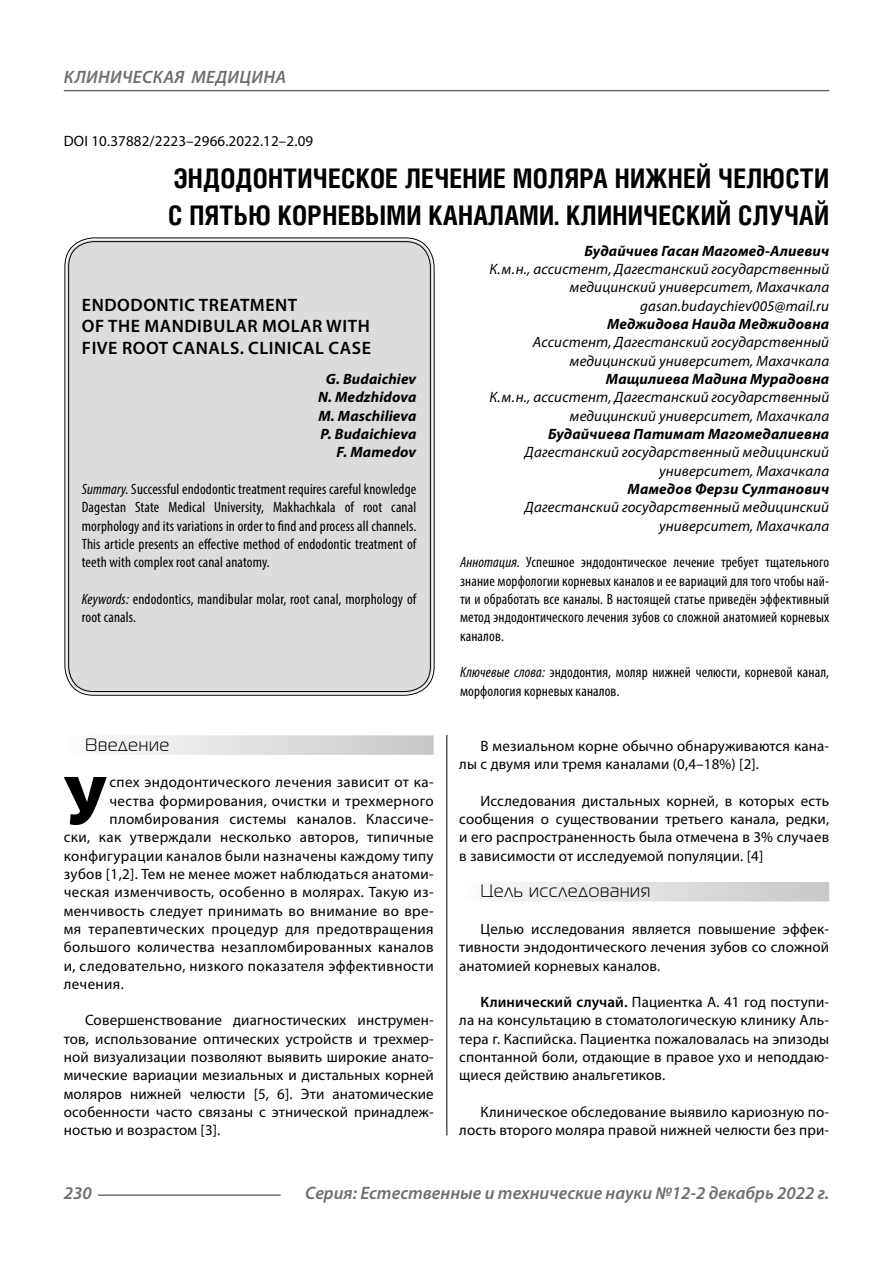
<style>
.page{position:relative;width:893px;height:1263px;background:#fff}
.page>*{position:absolute;margin:0;border:0;box-sizing:border-box;transform-origin:0 0}
.Bukvica{font:900 69.3px "Myriad Pro";color:#000}
.Header{font:700 27px/37.5px "Helios Cond C";letter-spacing:.01em;color:#000}
.t1{font:italic 600 18px "Myriad Pro";color:#6e6e6e}
.Header-eng{font:600 18px/21.6px "Myriad Pro";letter-spacing:.03em;color:#000}
.Subheader{font:18px "Magistral C";letter-spacing:.05em;color:#000}
.Normal{font:15px/18.3px "Myriad Pro";letter-spacing:.01em;color:#000;text-align:justify}
.Bukvica-2{font:15px "Myriad Pro";letter-spacing:.025em;color:#000}
.Author-doc{font:italic 15px/18.3px "Myriad Pro";letter-spacing:.01em;color:#000;text-align:right}
.Annotation-eng{font:condensed 15px/18.3px "Myriad Pro";letter-spacing:.01em;color:#000;text-align:justify}
.Annotation-rus{font:condensed 15px/18.3px "Myriad Pro";letter-spacing:.01em;color:#000;text-align:justify}
.Author{font:italic 700 15px "Myriad Pro";letter-spacing:.01em;color:#000}
.Author-eng{font:italic 700 15px "Myriad Pro";letter-spacing:.01em;color:#000}
.DOI{font:15px "Myriad Pro";letter-spacing:.01em;color:#000}
.Author-email{font:italic 15px "Myriad Pro";letter-spacing:.01em;color:#000}
.s1{font-style:italic}
.s2{font-weight:600}
</style>
<div class="page">
<hr style="left:446px;top:714px;width:1px;height:421px;background:#000">
<div style="left:64px;top:735px;width:370px;height:20px;background:linear-gradient(to right,#fcfcfc,#c8c8c8)"></div>
<div style="left:459px;top:882px;width:370px;height:19px;background:linear-gradient(to right,#fcfcfc,#c8c8c8)"></div>
<div style="left:67px;top:240px;width:365px;height:453px;background:#dcdcdc;border-radius:27px"></div>
<hr style="left:98px;top:1194px;width:183px;height:2px;background:#6e6e6e">
<hr style="left:64px;top:90px;width:765px;height:1px;background:#6e6e6e">
<p class="t1" style="left:64px;top:66px;width:24px">Клини</p>
<p class="t1" style="left:122px;top:66px;width:23px">ческая</p>
<p class="t1" style="left:191px;top:66px;width:13px">меди</p>
<p class="t1" style="left:240px;top:66px;width:25px">цина</p>
<p class="DOI" style="left:64px;top:132px;width:251px">DOI 10.37882/2223–2966.2022.12–2.09</p>
<p class="Header" style="left:168px;top:159px;width:663px">ЭНДОДОНТИЧЕСКОЕ ЛЕЧЕНИЕ МОЛЯРА НИЖНЕЙ ЧЕЛЮСТИ<br>С ПЯТЬЮ КОРНЕВЫМИ КАНАЛАМИ. КЛИНИЧЕСКИЙ СЛУЧАЙ</p>
<p class="Author" style="left:584px;top:241px;width:246px">Будайчиев Гасан Магомед-Алиевич</p>
<p class="Author-doc" style="left:489px;top:260px;width:341px">К.м.н., ассистент, Дагестанский государственный медицинский университет, Махачкала</p>
<p class="Author-email" style="left:640px;top:296px;width:190px">gasan.budaychiev005@mail.ru</p>
<p class="Author" style="left:607px;top:314px;width:224px">Меджидова Наида Меджидовна</p>
<p class="Author-doc" style="left:533px;top:333px;width:298px">Ассистент, Дагестанский государственный медицинский университет, Махачкала</p>
<p class="Author" style="left:606px;top:369px;width:225px">Мащилиева Мадина Мурадовна</p>
<p class="Author-doc" style="left:489px;top:388px;width:341px">К.м.н., ассистент, Дагестанский государственный медицинский университет, Махачкала</p>
<p class="Author" style="left:548px;top:424px;width:283px">Будайчиева Патимат Магомедалиевна</p>
<p class="Author-doc" style="left:525px;top:443px;width:306px">Дагестанский государственный медицинский университет, Махачкала</p>
<p class="Author" style="left:627px;top:479px;width:203px">Мамедов Ферзи Султанович</p>
<p class="Author-doc" style="left:525px;top:498px;width:306px">Дагестанский государственный медицинский университет, Махачкала</p>
<p class="Annotation-rus" style="left:460px;top:553px;width:371px"><span class="s1">Аннотация.</span> Успешное эндодонтическое лечение требует тщательного знание морфологии корневых каналов и ее вариаций для того чтобы най&shy;ти и обработать все каналы. В настоящей статье приведён эффективный метод эндодонтического лечения зубов со сложной анатомией корневых каналов.</p>
<p class="Annotation-rus" style="left:460px;top:663px;width:371px"><span class="s1">Ключевые слова:</span> эндодонтия, моляр нижней челюсти, корневой канал, морфология корневых каналов.</p>
<p class="Subheader" style="left:85px;top:735px;width:86px">Введение</p>
<p class="Bukvica" style="left:64px;top:754px;width:44px">У</p>
<p class="Bukvica-2" style="left:109px;top:773px;width:326px">спех эндодонтического лечения зависит от ка-</p>
<p class="Header-eng" style="left:82px;top:293px;width:291px">ENDODONTIC TREATMENT<br>OF THE MANDIBULAR MOLAR WITH<br>FIVE ROOT CANALS. CLINICAL CASE</p>
<p class="Author-eng" style="left:326px;top:369px;width:92px">G. Budaichiev</p>
<p class="Author-eng" style="left:318px;top:388px;width:100px">N. Medzhidova</p>
<p class="Author-eng" style="left:319px;top:406px;width:99px">M. Maschilieva</p>
<p class="Author-eng" style="left:321px;top:424px;width:97px">P. Budaichieva</p>
<p class="Author-eng" style="left:336px;top:443px;width:81px">F. Mamedov</p>
<p class="Annotation-eng" style="left:82px;top:480px;width:336px"><span class="s1">Summary.</span> Successful endodontic treatment requires careful knowledge Dagestan State Medical University, Makhachkala of root canal morphology and its variations in order to find and process all channels.<br>This article presents an effective method of endodontic treatment of teeth with complex root canal anatomy.</p>
<p class="Annotation-eng" style="left:82px;top:590px;width:336px"><span class="s1">Keywords:</span> endodontics, mandibular molar, root canal, morphology of root canals.</p>
<p class="Normal" style="left:459px;top:736px;width:371px;text-indent:21px">В мезиальном корне обычно обнаруживаются кана&shy;лы с двумя или тремя каналами (0,4–18%) [2].</p>
<p class="Normal" style="left:459px;top:791px;width:371px;text-indent:21px">Исследования дистальных корней, в которых есть сообщения о существовании третьего канала, редки, и его распространенность была отмечена в 3% случаев в зависимости от исследуемой популяции. [4]</p>
<p class="Subheader" style="left:480px;top:881px;width:171px">Цель исследования</p>
<p class="Normal" style="left:459px;top:919px;width:371px;text-indent:21px">Целью исследования является повышение эффек&shy;тивности эндодонтического лечения зубов со сложной анатомией корневых каналов.</p>
<p class="Normal" style="left:459px;top:993px;width:371px;text-indent:21px"><span class="s2">Клинический случай.</span> Пациентка А. 41 год поступи&shy;ла на консультацию в стоматологическую клинику Аль&shy;тера г. Каспийска. Пациентка пожаловалась на эпизоды спонтанной боли, отдающие в правое ухо и неподдаю&shy;щиеся действию анальгетиков.</p>
<p class="Normal" style="left:459px;top:1103px;width:371px;text-align:right">Клиническое обследование выявило кариозную по&shy;лость второго моляра правой нижней челюсти без при-</p>
<p class="Bukvica-2" style="left:109px;top:791px;width:326px">чества формирования, очистки и трехмерного</p>
<p class="Bukvica-2" style="left:109px;top:810px;width:326px">пломбирования системы каналов. Классиче-</p>
<p class="Bukvica-2" style="left:64px;top:828px;width:371px">ски, как утверждали несколько авторов, типичные</p>
<p class="Bukvica-2" style="left:64px;top:846px;width:371px">конфигурации каналов были назначены каждому типу</p>
<p class="Bukvica-2" style="left:64px;top:864px;width:371px">зубов [1,2]. Тем не менее может наблюдаться анатоми-</p>
<p class="Bukvica-2" style="left:64px;top:883px;width:371px">ческая изменчивость, особенно в молярах. Такую из-</p>
<p class="Bukvica-2" style="left:64px;top:901px;width:371px">менчивость следует принимать во внимание во вре-</p>
<p class="Bukvica-2" style="left:64px;top:919px;width:371px">мя терапевтических процедур для предотвращения</p>
<p class="Bukvica-2" style="left:64px;top:938px;width:371px">большого количества незапломбированных каналов</p>
<p class="Bukvica-2" style="left:64px;top:956px;width:371px">и, следовательно, низкого показателя эффективности</p>
<p class="Bukvica-2" style="left:64px;top:974px;width:61px">лечения.</p>
<p class="Normal" style="left:64px;top:1011px;width:371px;text-indent:21px">Совершенствование диагностических инструмен&shy;тов, использование оптических устройств и трехмер&shy;ной визуализации позволяют выявить широкие анато&shy;мические вариации мезиальных и дистальных корней моляров нижней челюсти [5, 6]. Эти анатомические особенности часто связаны с этнической принадлеж&shy;ностью и возрастом [3].</p>
<p class="t1" style="left:64px;top:1182px;width:30px">230</p>
<p class="t1" style="left:305px;top:1182px;width:525px">Серия: Естественные и технические науки №12-2 декабрь 2022 г.</p>
</div>
